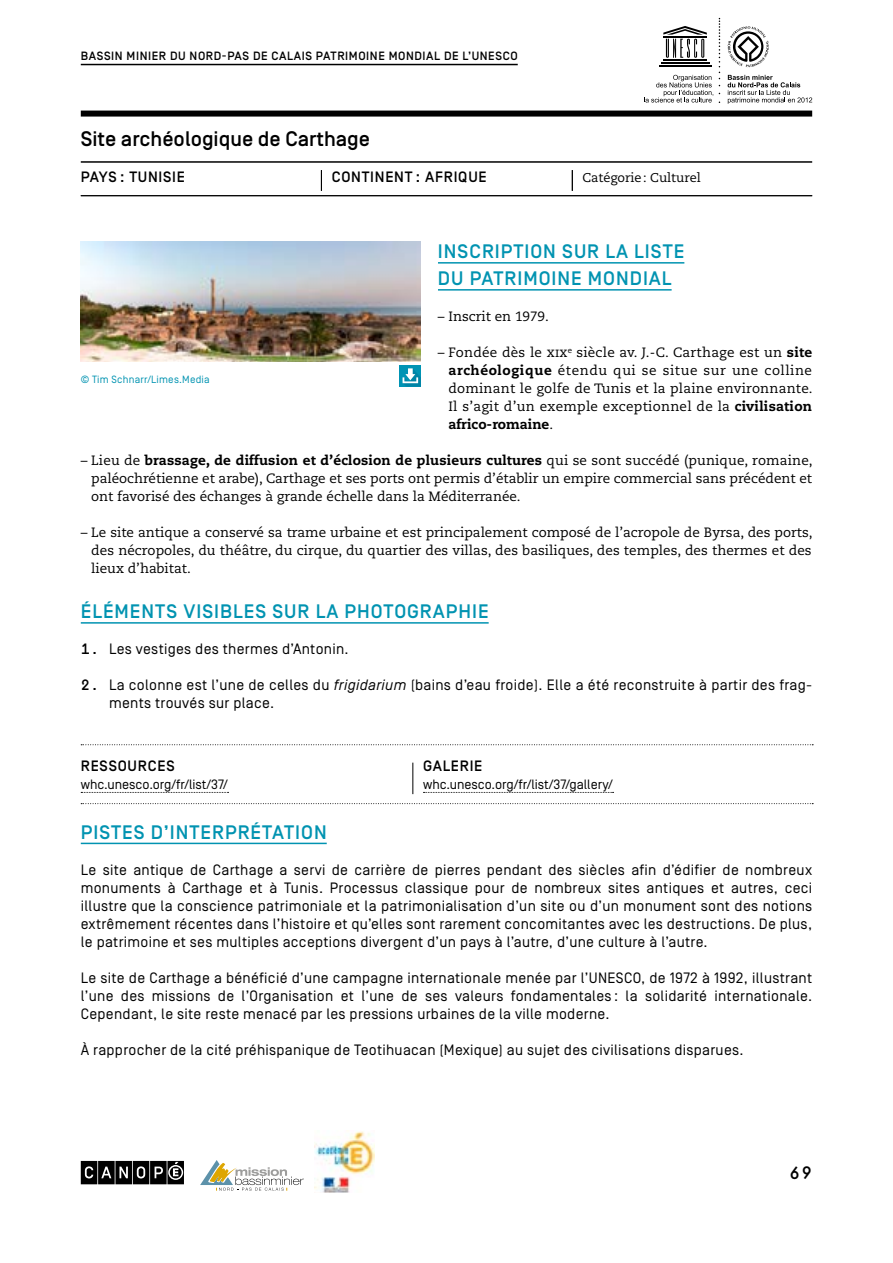
<style>
.page{position:relative;width:893px;height:1263px;background:#fff}
.page>*{position:absolute;margin:0;border:0;box-sizing:border-box;transform-origin:0 0}
.t1{font:500 21px "Simplon BP";color:#000}
.t2{font:500 19.5px/27px "Simplon BP";letter-spacing:.05em;color:#0193b1}
.t3{font:500 18px "Simplon BP Mono";color:#000}
.t4{font:15px/18px "Simplon BP Regular";letter-spacing:.02em;color:#000;text-align:justify}
.t5{font:500 15px "Simplon BP";letter-spacing:.05em;color:#000}
.t6{font:13.5px/18px "Caecilia LT Std";letter-spacing:.005em;color:#000;text-align:justify}
.t7{font:13.5px "Simplon BP Regular";color:#000}
.t8{font:12.75px "Caecilia LT Std";color:#000}
.t9{font:500 12px "Simplon BP";letter-spacing:.05em;color:#000}
.t10{font:10.5px "Simplon BP Regular";letter-spacing:.02em;color:#0193b1}
.s1{font-weight:800}
.s2{font-family:"Simplon BP Mono";font-weight:500}
.s3{font-style:italic}
</style>
<div class="page">
<hr style="left:81px;top:64px;width:437px;height:1px;background:#000">
<svg style="left:81px;top:1161px;width:103px;height:23px"></svg>
<svg style="left:200px;top:1160px;width:104px;height:31px"></svg>
<img style="left:314px;top:1130px;width:61px;height:62px">
<hr style="left:438px;top:262px;width:246px;height:2px;background:#0193b1">
<hr style="left:438px;top:289px;width:234px;height:2px;background:#0193b1">
<hr style="left:81px;top:622px;width:408px;height:2px;background:#0193b1">
<hr style="left:81px;top:843px;width:246px;height:1px;background:#0193b1">
<svg style="left:81px;top:792px;width:148px;height:1px"></svg>
<svg style="left:423px;top:792px;width:191px;height:1px"></svg>
<hr style="left:412px;top:763px;width:1px;height:31px;background:#000">
<svg style="left:81px;top:744px;width:732px;height:1px"></svg>
<svg style="left:81px;top:803px;width:732px;height:1px"></svg>
<img style="left:81px;top:242px;width:340px;height:120px">
<svg style="left:728px;top:26px;width:41px;height:41px"></svg>
<svg style="left:728px;top:75px;width:84px;height:29px"></svg>
<svg style="left:644px;top:18px;width:76px;height:85px"></svg>
<svg style="left:321px;top:170px;width:1px;height:21px"></svg>
<svg style="left:572px;top:170px;width:1px;height:21px"></svg>
<hr style="left:81px;top:195px;width:731px;height:1px;background:#000">
<div style="left:81px;top:111px;width:731px;height:6px;background:#000"></div>
<hr style="left:81px;top:161px;width:731px;height:2px;background:#000">
<div style="left:400px;top:365px;width:21px;height:21px;background:#0094b4"></div>
<svg style="left:402px;top:368px;width:19px;height:18px"></svg>
<p class="t9" style="left:81px;top:49px;width:438px">BASSIN MINIER DU NORD-PAS DE CALAIS PATRIMOINE MONDIAL DE L’UNESCO</p>
<h1 class="t1" style="left:81px;top:127px;width:291px">Site archéologique de Carthage</h1>
<p class="t5" style="left:81px;top:168px;width:17px">PAYS</p>
<p class="t5" style="left:120px;top:168px;width:46px">: TUNISIE</p>
<p class="t5" style="left:332px;top:168px;width:122px">CONTINENT : AFRIQUE</p>
<p class="t8" style="left:583px;top:170px;width:120px">Catégorie: Culturel</p>
<h2 class="t2" style="left:438px;top:238px;width:245px;text-indent:167px">LALISTE<br>DU PATRIMOINE MONDIAL</h2>
<p class="t6" style="left:438px;top:308px;width:112px">– Inscrit en 1979.</p>
<p class="t6" style="left:448px;top:344px;width:366px;text-indent:-10px">– Fondée dès le xix<sup>e</sup> siècle av. J.-C. Carthage est un <span class="s1">site archéologique</span> étendu qui se situe sur une colline dominant le golfe de Tunis et la plaine environnante.<br>Il s’agit d’un exemple exceptionnel de la <span class="s1">civilisation africo-romaine</span>.</p>
<p class="t6" style="left:91px;top:452px;width:723px;text-indent:-11px">– Lieu de <span class="s1">brassage, de diffusion et d’éclosion de plusieurs cultures</span> qui se sont succédé (punique, romaine, paléochrétienne et arabe), Carthage et ses ports ont permis d’établir un empire commercial sans précédent et ont favorisé des échanges à grande échelle dans la Méditerranée.</p>
<p class="t6" style="left:91px;top:524px;width:723px;text-indent:-11px">– Le site antique a conservé sa trame urbaine et est principalement composé de l’acropole de Byrsa, des ports, des nécropoles, du théâtre, du cirque, du quartier des villas, des basiliques, des temples, des thermes et des lieux d’habitat.</p>
<h2 class="t2" style="left:81px;top:598px;width:164px">ÉLÉMENTS VISIBLES</h2>
<h2 class="t2" style="left:272px;top:598px;width:13px">SUR</h2>
<h2 class="t2" style="left:316px;top:598px;width:92px">LA PHOTOGRA</h2>
<h2 class="t2" style="left:446px;top:598px;width:35px">PHIE</h2>
<p class="t4" style="left:81px;top:640px;width:269px"><span class="s2">1.</span> Les vestiges des thermes d’Antonin.</p>
<p class="t4" style="left:109px;top:676px;width:705px;text-indent:-28px"><span class="s2">2.</span> La colonne est l’une de celles du <span class="s3">frigidarium</span> (bains d’eau froide). Elle a été reconstruite à partir des frag&shy;ments trouvés sur place.</p>
<h2 class="t2" style="left:438px;top:238px;width:138px">INSCRI PTION SUR</h2>
<p class="t10" style="left:81px;top:373px;width:130px">© Tim Schnarr/Limes.Media</p>
<p class="t5" style="left:81px;top:758px;width:11px">RESSOUR</p>
<p class="t5" style="left:148px;top:758px;width:19px">CES</p>
<p class="t7" style="left:81px;top:777px;width:149px">whc.unesco.org/fr/list/37/</p>
<p class="t5" style="left:423px;top:758px;width:10px">GALERIE</p>
<p class="t7" style="left:423px;top:777px;width:191px">whc.unesco.org/fr/list/37/gallery/</p>
<h2 class="t2" style="left:81px;top:819px;width:247px">PISTES D’INTERPRÉTATIO N</h2>
<p class="t4" style="left:81px;top:861px;width:733px">Le site antique de Carthage a servi de carrière de pierres pendant des siècles afin d’édifier de nombreux monuments à Carthage et à Tunis. Processus classique pour de nombreux sites antiques et autres, ceci illustre que la conscience patrimoniale et la patrimonialisation d’un site ou d’un monument sont des notions extrêmement récentes dans l’histoire et qu’elles sont rarement concomitantes avec les destructions. De plus, le patrimoine et ses multiples acceptions divergent d’un pays à l’autre, d’une culture à l’autre.</p>
<p class="t4" style="left:81px;top:969px;width:733px">Le site de Carthage a bénéficié d’une campagne internationale menée par l’UNESCO, de 1972 à 1992, illustrant l’une des missions de l’Organisation et l’une de ses valeurs fondamentales : la solidarité internationale.<br>Cependant, le site reste menacé par les pressions urbaines de la ville moderne.</p>
<p class="t4" style="left:81px;top:1041px;width:664px">À rapprocher de la cité préhispanique de Teotihuacan (Mexique) au sujet des civilisations disparues.</p>
<p class="t3" style="left:789px;top:1161px;width:24px">69</p>
</div>
